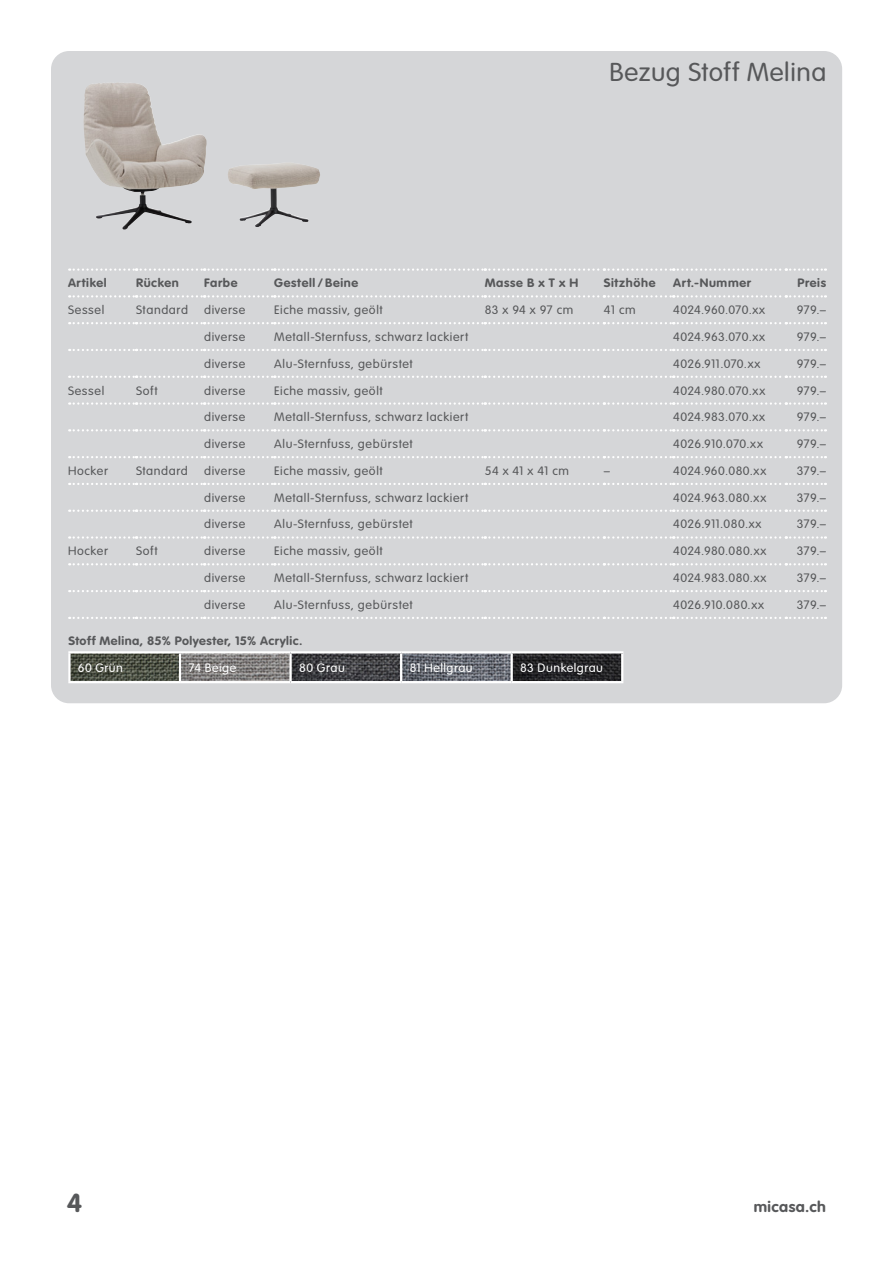
<style>
.page{position:relative;width:893px;height:1263px;background:#fff}
.page>*{position:absolute;margin:0;border:0;box-sizing:border-box;transform-origin:0 0}
.t1{font:300 25.5px "VAG Rounded Std";letter-spacing:.02em;color:#57585a;scale:1.05 1}
.t2{font:700 25.5px "VAG Rounded Std";color:#57585a;scale:1.05 1}
.t3{font:700 15px "VAG Rounded Std";letter-spacing:.03em;color:#57585a;scale:1.05 1}
.t4{font:300 12px "VAG Rounded Std";letter-spacing:.045em;color:#57585a;scale:1.05 1}
.t5{font:700 12px "VAG Rounded Std";letter-spacing:.05em;color:#57585a;scale:1.05 1}
.t6{font:300 12px "VAG Rounded Std";letter-spacing:.025em;color:#57585a;scale:1.05 1}
.t7{font:300 12px "VAG Rounded Std";letter-spacing:.04em;color:#fff;scale:1.05 1}
.t8{font:300 12px "VAG Rounded Std";letter-spacing:.02em;color:#57585a;scale:1.05 1}
.t9{font:300 12px "VAG Rounded Std";letter-spacing:.01em;color:#57585a;scale:1.05 1}
</style>
<div class="page">
<div style="left:51px;top:51px;width:791px;height:652px;background:#d5d6d8;border-radius:18px"></div>
<img style="left:84px;top:83px;width:108px;height:146px">
<img style="left:228px;top:164px;width:92px;height:63px">
<svg style="left:69px;top:268px;width:757px;height:3px"></svg>
<svg style="left:69px;top:295px;width:757px;height:2px"></svg>
<svg style="left:69px;top:322px;width:757px;height:2px"></svg>
<svg style="left:69px;top:349px;width:757px;height:2px"></svg>
<svg style="left:69px;top:376px;width:757px;height:2px"></svg>
<svg style="left:69px;top:402px;width:757px;height:3px"></svg>
<svg style="left:69px;top:429px;width:757px;height:2px"></svg>
<svg style="left:69px;top:456px;width:757px;height:2px"></svg>
<svg style="left:69px;top:483px;width:757px;height:2px"></svg>
<svg style="left:69px;top:510px;width:757px;height:2px"></svg>
<svg style="left:69px;top:536px;width:757px;height:3px"></svg>
<svg style="left:69px;top:563px;width:757px;height:2px"></svg>
<svg style="left:69px;top:590px;width:757px;height:2px"></svg>
<svg style="left:69px;top:617px;width:757px;height:2px"></svg>
<img style="left:71px;top:653px;width:550px;height:28px">
<hr style="left:68px;top:651px;width:112px;height:2px;background:#fff">
<hr style="left:68px;top:653px;width:3px;height:28px;background:#fff">
<hr style="left:180px;top:651px;width:111px;height:2px;background:#fff">
<hr style="left:68px;top:681px;width:112px;height:2px;background:#fff">
<hr style="left:180px;top:681px;width:111px;height:2px;background:#fff">
<hr style="left:179px;top:653px;width:2px;height:28px;background:#fff">
<hr style="left:291px;top:651px;width:110px;height:2px;background:#fff">
<hr style="left:401px;top:651px;width:111px;height:2px;background:#fff">
<hr style="left:400px;top:653px;width:2px;height:28px;background:#fff">
<hr style="left:512px;top:651px;width:111px;height:2px;background:#fff">
<hr style="left:621px;top:653px;width:2px;height:28px;background:#fff">
<hr style="left:291px;top:681px;width:110px;height:2px;background:#fff">
<hr style="left:401px;top:681px;width:111px;height:2px;background:#fff">
<hr style="left:512px;top:681px;width:111px;height:2px;background:#fff">
<hr style="left:289px;top:653px;width:3px;height:28px;background:#fff">
<hr style="left:511px;top:653px;width:2px;height:28px;background:#fff">
<h1 class="t1" style="left:610px;top:58px;width:208px">Bezug Stoff Melina</h1>
<p class="t5" style="left:68px;top:276px;width:38px">Artikel</p>
<p class="t5" style="left:136px;top:276px;width:42px">Rücken</p>
<p class="t5" style="left:204px;top:276px;width:33px">Farbe</p>
<p class="t5" style="left:274px;top:276px;width:81px">Gestell / Beine</p>
<p class="t5" style="left:485px;top:276px;width:91px">Masse B x T x H</p>
<p class="t5" style="left:604px;top:276px;width:51px">Sitzhöhe</p>
<p class="t5" style="left:673px;top:276px;width:76px">Art.-Nummer</p>
<p class="t5" style="left:797px;top:276px;width:29px">Preis</p>
<p class="t4" style="left:68px;top:303px;width:36px">Sessel</p>
<p class="t4" style="left:136px;top:303px;width:51px">Standard</p>
<p class="t4" style="left:204px;top:303px;width:41px">diverse</p>
<p class="t4" style="left:274px;top:303px;width:105px">Eiche massiv, geölt</p>
<p class="t4" style="left:485px;top:303px;width:86px">83 x 94 x 97 cm</p>
<p class="t4" style="left:604px;top:303px;width:32px">41 cm</p>
<p class="t6" style="left:673px;top:303px;width:89px">4024.960.070.xx</p>
<p class="t4" style="left:797px;top:303px;width:29px">979.–</p>
<p class="t4" style="left:204px;top:330px;width:41px">diverse</p>
<p class="t4" style="left:274px;top:330px;width:186px">Metall-Sternfuss, schwarz lackiert</p>
<p class="t8" style="left:673px;top:330px;width:89px">4024.963.070.xx</p>
<p class="t4" style="left:797px;top:330px;width:29px">979.–</p>
<p class="t4" style="left:204px;top:357px;width:41px">diverse</p>
<p class="t4" style="left:274px;top:357px;width:133px">Alu-Sternfuss, gebürstet</p>
<p class="t9" style="left:673px;top:357px;width:84px">4026.911.070.xx</p>
<p class="t4" style="left:797px;top:357px;width:29px">979.–</p>
<p class="t4" style="left:68px;top:383px;width:36px">Sessel</p>
<p class="t4" style="left:136px;top:383px;width:22px">Soft</p>
<p class="t4" style="left:204px;top:383px;width:41px">diverse</p>
<p class="t4" style="left:274px;top:383px;width:105px">Eiche massiv, geölt</p>
<p class="t6" style="left:673px;top:383px;width:89px">4024.980.070.xx</p>
<p class="t4" style="left:797px;top:383px;width:29px">979.–</p>
<p class="t4" style="left:204px;top:410px;width:41px">diverse</p>
<p class="t4" style="left:274px;top:410px;width:186px">Metall-Sternfuss, schwarz lackiert</p>
<p class="t6" style="left:673px;top:410px;width:89px">4024.983.070.xx</p>
<p class="t4" style="left:797px;top:410px;width:29px">979.–</p>
<p class="t4" style="left:204px;top:437px;width:41px">diverse</p>
<p class="t4" style="left:274px;top:437px;width:133px">Alu-Sternfuss, gebürstet</p>
<p class="t8" style="left:673px;top:437px;width:87px">4026.910.070.xx</p>
<p class="t4" style="left:797px;top:437px;width:29px">979.–</p>
<p class="t4" style="left:68px;top:464px;width:40px">Hocker</p>
<p class="t4" style="left:136px;top:464px;width:51px">Standard</p>
<p class="t4" style="left:204px;top:464px;width:41px">diverse</p>
<p class="t4" style="left:274px;top:464px;width:105px">Eiche massiv, geölt</p>
<p class="t4" style="left:485px;top:464px;width:82px">54 x 41 x 41 cm</p>
<p class="t4" style="left:604px;top:464px;width:7px">–</p>
<p class="t4" style="left:673px;top:464px;width:90px">4024.960.080.xx</p>
<p class="t4" style="left:797px;top:464px;width:29px">379.–</p>
<p class="t4" style="left:204px;top:491px;width:41px">diverse</p>
<p class="t4" style="left:274px;top:491px;width:186px">Metall-Sternfuss, schwarz lackiert</p>
<p class="t4" style="left:673px;top:491px;width:90px">4024.963.080.xx</p>
<p class="t4" style="left:797px;top:491px;width:29px">379.–</p>
<p class="t4" style="left:204px;top:517px;width:41px">diverse</p>
<p class="t4" style="left:274px;top:517px;width:133px">Alu-Sternfuss, gebürstet</p>
<p class="t4" style="left:673px;top:517px;width:86px">4026.911.080.xx</p>
<p class="t4" style="left:797px;top:517px;width:29px">379.–</p>
<p class="t4" style="left:68px;top:544px;width:40px">Hocker</p>
<p class="t4" style="left:136px;top:544px;width:22px">Soft</p>
<p class="t4" style="left:204px;top:544px;width:41px">diverse</p>
<p class="t4" style="left:274px;top:544px;width:105px">Eiche massiv, geölt</p>
<p class="t4" style="left:673px;top:544px;width:90px">4024.980.080.xx</p>
<p class="t4" style="left:797px;top:544px;width:29px">379.–</p>
<p class="t4" style="left:204px;top:571px;width:41px">diverse</p>
<p class="t4" style="left:274px;top:571px;width:186px">Metall-Sternfuss, schwarz lackiert</p>
<p class="t4" style="left:673px;top:571px;width:90px">4024.983.080.xx</p>
<p class="t4" style="left:797px;top:571px;width:29px">379.–</p>
<p class="t4" style="left:204px;top:598px;width:41px">diverse</p>
<p class="t4" style="left:274px;top:598px;width:133px">Alu-Sternfuss, gebürstet</p>
<p class="t4" style="left:673px;top:598px;width:88px">4026.910.080.xx</p>
<p class="t4" style="left:797px;top:598px;width:29px">379.–</p>
<p class="t5" style="left:68px;top:634px;width:225px">Stoff Melina, 85% Polyester, 15% Acrylic.</p>
<p class="t7" style="left:78px;top:661px;width:44px">60 Grün</p>
<p class="t7" style="left:189px;top:661px;width:47px">74 Beige</p>
<p class="t7" style="left:299px;top:661px;width:45px">80 Grau</p>
<p class="t7" style="left:410px;top:661px;width:62px">81 Hellgrau</p>
<p class="t7" style="left:520px;top:661px;width:80px">83 Dunkelgrau</p>
<h1 class="t2" style="left:67px;top:1188px;width:16px">4</h1>
<p class="t3" style="left:754px;top:1198px;width:70px">micasa.ch</p>
</div>
